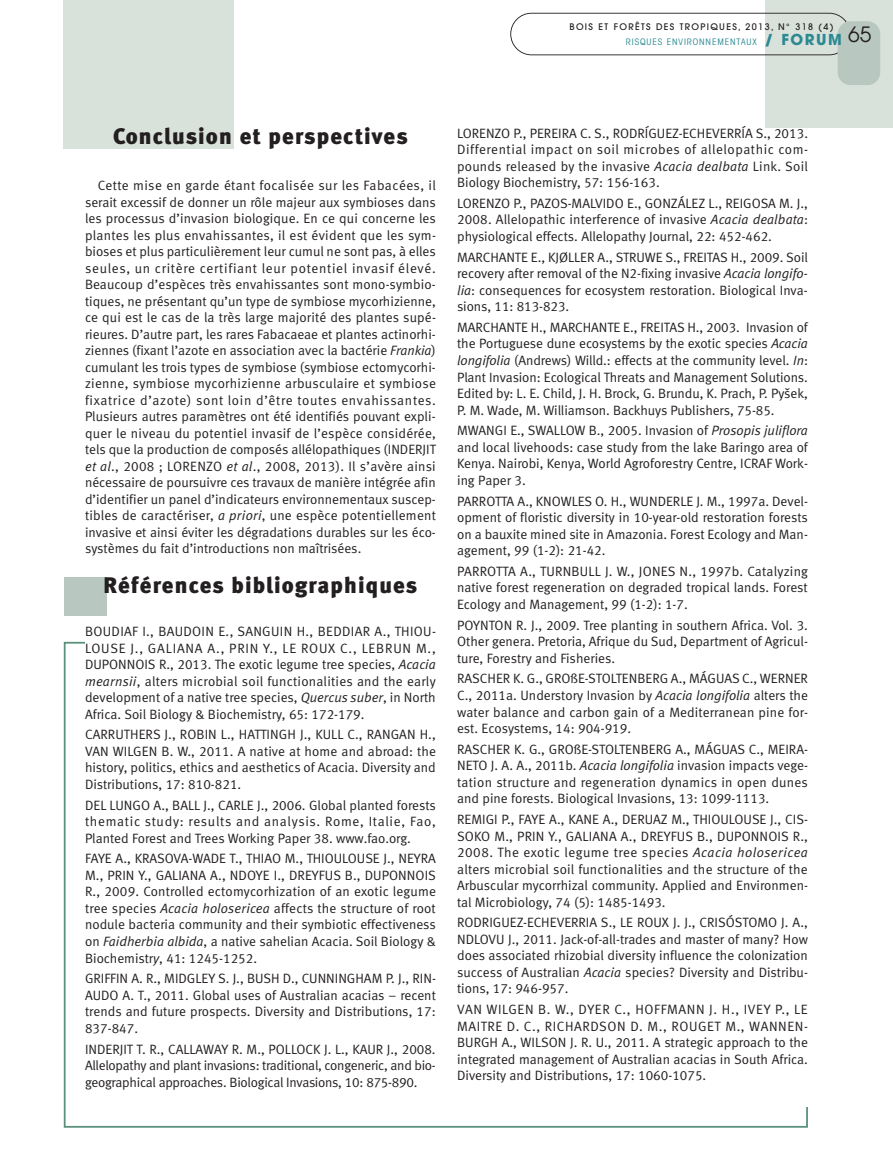
<style>
.page{position:relative;width:893px;height:1149px;background:#fff}
.page>*{position:absolute;margin:0;border:0;box-sizing:border-box;transform-origin:0 0}
.t1{font:22.5px "Meta Black LF";letter-spacing:.05em;color:#231f20}
.t2{font:13.5px/16.5px "Meta Normal LF";color:#231f20;text-align:justify}
.t3{font:500 9px/15.3px "Avant Garde";letter-spacing:.15em;color:#231f20}
.s1{font-weight:400;font-stretch:condensed;color:#2c8993}
.s2{font-weight:700;font-size:15px;color:#2c8993}
.s3{font-style:italic}
</style>
<div class="page">
<div style="left:64px;top:576px;width:42px;height:39px;background:#b8c8c0"></div>
<div style="left:765px;top:0;width:128px;height:128px;background:#d9e1db"></div>
<div style="left:64px;top:0;width:170px;height:149px;background:#d9e1db"></div>
<svg style="left:510px;top:13px;width:337px;height:42px"></svg>
<div style="left:838px;top:21px;width:42px;height:64px;background:#b8c8c0;border-radius:13px"></div>
<p class="t3" style="left:626px;top:19px;width:247px;text-indent:-56px">BOIS ET FORÊTS DES TROPIQUES, 2013, N° 318 (4)<br><span class="s1">RISQUES ENVIRONNEMENTAUX</span> <span class="s2">/ FORUM</span> <sup>65</sup></p>
<h1 class="t1" style="left:113px;top:123px;width:296px">Conclusion et perspectives</h1>
<p class="t2" style="left:85px;top:177px;width:352px;text-indent:13px">Cette mise en garde étant focalisée sur les Fabacées, il serait excessif de donner un rôle majeur aux symbioses dans les processus d’invasion biologique. En ce qui concerne les plantes les plus envahissantes, il est évident que les sym&shy;bioses et plus particulièrement leur cumul ne sont pas, à elles seules, un critère certifiant leur potentiel invasif élevé.<br>Beaucoup d’espèces très envahissantes sont mono-symbio&shy;tiques, ne présentant qu’un type de symbiose mycorhizienne, ce qui est le cas de la très large majorité des plantes supé&shy;rieures. D’autre part, les rares Fabacaeae et plantes actinorhi&shy;ziennes (fixant l’azote en association avec la bactérie <span class="s3">Frankia</span>) cumulant les trois types de symbiose (symbiose ectomycorhi&shy;zienne, symbiose mycorhizienne arbusculaire et symbiose fixatrice d’azote) sont loin d’être toutes envahissantes.<br>Plusieurs autres paramètres ont été identifiés pouvant expli&shy;quer le niveau du potentiel invasif de l’espèce considérée, tels que la production de composés allélopathiques (INDERJIT <span class="s3">et al</span>., 2008 ; LORENZO <span class="s3">et al</span>., 2008, 2013). Il s’avère ainsi nécessaire de poursuivre ces travaux de manière intégrée afin d’identifier un panel d’indicateurs environnementaux suscep&shy;tibles de caractériser, <span class="s3">a priori</span>, une espèce potentiellement invasive et ainsi éviter les dégradations durables sur les éco&shy;systèmes du fait d’introductions non maîtrisées.</p>
<h1 class="t1" style="left:104px;top:571px;width:315px">Références bibliographiques</h1>
<p class="t2" style="left:85px;top:622px;width:352px">BOUDIAF I., BAUDOIN E., SANGUIN H., BEDDIAR A., THIOU-LOUSE J., GALIANA A., PRIN Y., LE ROUX C., LEBRUN M., DUPONNOIS R., 2013. The exotic legume tree species, <span class="s3">Acacia mearnsii</span>, alters microbial soil functionalities and the early development of a native tree species, <span class="s3">Quercus suber</span>, in North Africa. Soil Biology &amp; Biochemistry, 65: 172-179.</p>
<p class="t2" style="left:85px;top:726px;width:352px">CARRUTHERS J., ROBIN L., HATTINGH J., KULL C., RANGAN H., VAN WILGEN B. W., 2011. A native at home and abroad: the history, politics, ethics and aesthetics of Acacia. Diversity and Distributions, 17: 810-821.</p>
<p class="t2" style="left:85px;top:796px;width:352px">DEL LUNGO A., BALL J., CARLE J., 2006. Global planted forests thematic study: results and analysis. Rome, Italie, Fao, Planted Forest and Trees Working Paper 38. www.fao.org.</p>
<p class="t2" style="left:85px;top:850px;width:352px">FAYE A., KRASOVA-WADE T., THIAO M., THIOULOUSE J., NEYRA M., PRIN Y., GALIANA A., NDOYE I., DREYFUS B., DUPONNOIS R., 2009. Controlled ectomycorhization of an exotic legume tree species <span class="s3">Acacia holosericea</span> affects the structure of root nodule bacteria community and their symbiotic effectiveness on <span class="s3">Faidherbia albida</span>, a native sahelian Acacia. Soil Biology &amp; Biochemistr<span class="s3">y</span>, 41: 1245-1252.</p>
<p class="t2" style="left:85px;top:969px;width:352px">GRIFFIN A. R., MIDGLEY S. J., BUSH D., CUNNINGHAM P. J., RIN-AUDO A. T., 2011. Global uses of Australian acacias – recent trends and future prospects. Diversity and Distributions, 17:<br>837-847.</p>
<p class="t2" style="left:85px;top:1040px;width:352px">INDERJIT T. R., CALLAWAY R. M., POLLOCK J. L., KAUR J., 2008.<br>Allelopathy and plant invasions: traditional, congeneric, and bio&shy;geographical approaches. Biological Invasions, 10: 875-890.</p>
<p class="t2" style="left:457px;top:124px;width:352px">LORENZO P., PEREIRA C. S., RODRÍGUEZ-ECHEVERRÍA S., 2013.<br>Differential impact on soil microbes of allelopathic com&shy;pounds released by the invasive <span class="s3">Acacia dealbata</span> Link. Soil Biology Biochemistry, 57: 156-163.</p>
<p class="t2" style="left:457px;top:195px;width:352px">LORENZO P., PAZOS-MALVIDO E., GONZÁLEZ L., REIGOSA M. J., 2008. Allelopathic interference of invasive <span class="s3">Acacia dealbata</span>: physiological effects. Allelopathy Journal, 22: 452-462.</p>
<p class="t2" style="left:457px;top:248px;width:352px">MARCHANTE E., KJØLLER A., STRUWE S., FREITAS H., 2009. Soil recovery after removal of the N2-fixing invasive <span class="s3">Acacia longifo&shy;lia</span>: consequences for ecosystem restoration. Biological Inva&shy;sions, 11: 813-823.</p>
<p class="t2" style="left:457px;top:319px;width:352px">MARCHANTE H., MARCHANTE E., FREITAS H., 2003. Invasion of the Portuguese dune ecosystems by the exotic species <span class="s3">Acacia longifolia</span> (Andrews) Willd.: effects at the community level. <span class="s3">In</span>:<br>Plant Invasion: Ecological Threats and Management Solutions.<br>Edited by: L. E. Child, J. H. Brock, G. Brundu, K. Prach, P. Pyšek, P. M. Wade, M. Williamson. Backhuys Publishers, 75-85.</p>
<p class="t2" style="left:457px;top:422px;width:352px">MWANGI E., SWALLOW B., 2005. Invasion of <span class="s3">Prosopis juliflora </span>and local livehoods: case study from the lake Baringo area of Kenya. Nairobi, Kenya, World Agroforestry Centre, ICRAF Work&shy;ing Paper 3.</p>
<p class="t2" style="left:457px;top:492px;width:352px">PARROTTA A., KNOWLES O. H., WUNDERLE J. M., 1997a. Devel&shy;opment of floristic diversity in 10-year-old restoration forests on a bauxite mined site in Amazonia. Forest Ecology and Man&shy;agement, 99 (1-2): 21-42.</p>
<p class="t2" style="left:457px;top:562px;width:352px">PARROTTA A., TURNBULL J. W., JONES N., 1997b. Catalyzing native forest regeneration on degraded tropical lands. Forest Ecology and Management, 99 (1-2): 1-7.</p>
<p class="t2" style="left:457px;top:616px;width:352px">POYNTON R. J., 2009. Tree planting in southern Africa. Vol. 3.<br>Other genera. Pretoria, Afrique du Sud, Department of Agricul&shy;ture, Forestry and Fisheries.</p>
<p class="t2" style="left:457px;top:670px;width:352px">RASCHER K. G., GROßE-STOLTENBERG A., MÁGUAS C., WERNER C., 2011a. Understory Invasion by <span class="s3">Acacia longifolia</span> alters the water balance and carbon gain of a Mediterranean pine for&shy;est. Ecosystems, 14: 904-919.</p>
<p class="t2" style="left:457px;top:740px;width:352px">RASCHER K. G., GROßE-STOLTENBERG A., MÁGUAS C., MEIRA-NETO J. A. A., 2011b. <span class="s3">Acacia longifolia</span> invasion impacts vege&shy;tation structure and regeneration dynamics in open dunes and pine forests. Biological Invasions, 13: 1099-1113.</p>
<p class="t2" style="left:457px;top:810px;width:352px">REMIGI P., FAYE A., KANE A., DERUAZ M., THIOULOUSE J., CIS-SOKO M., PRIN Y., GALIANA A., DREYFUS B., DUPONNOIS R., 2008. The exotic legume tree species <span class="s3">Acacia holosericea </span>alters microbial soil functionalities and the structure of the Arbuscular mycorrhizal community. Applied and Environmen&shy;tal Microbiology, 74 (5): 1485-1493.</p>
<p class="t2" style="left:457px;top:914px;width:352px">RODRIGUEZ-ECHEVERRIA S., LE ROUX J. J., CRISÓSTOMO J. A., NDLOVU J., 2011. Jack-of-all-trades and master of many? How does associated rhizobial diversity influence the colonization success of Australian <span class="s3">Acacia</span> species? Diversity and Distribu&shy;tions, 17: 946-957.</p>
<p class="t2" style="left:457px;top:1000px;width:352px">VAN WILGEN B. W., DYER C., HOFFMANN J. H., IVEY P., LE MAITRE D. C., RICHARDSON D. M., ROUGET M., WANNEN-BURGH A., WILSON J. R. U., 2011. A strategic approach to the integrated management of Australian acacias in South Africa.<br>Diversity and Distributions, 17: 1060-1075.</p>
</div>
